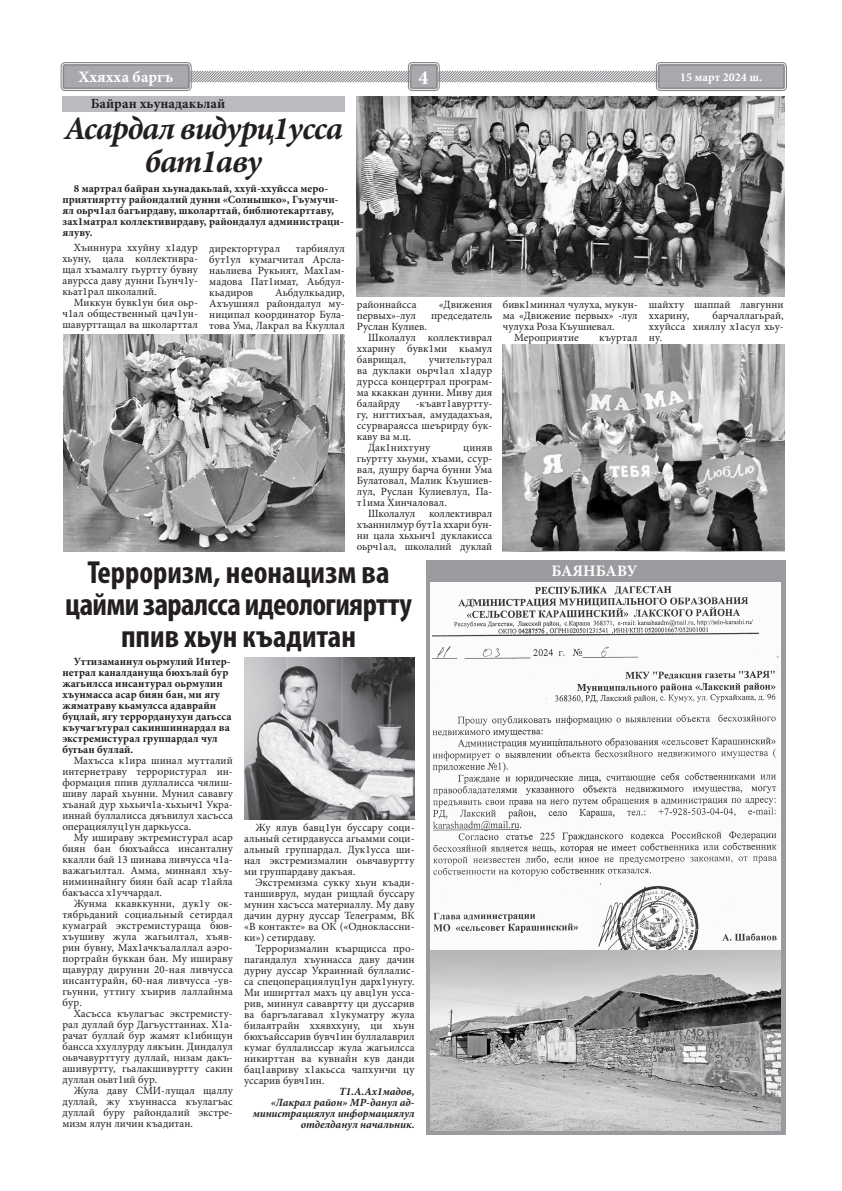
<style>
.page{position:relative;width:842px;height:1191px;background:#fff}
.page>*{position:absolute;margin:0;border:0;box-sizing:border-box;transform-origin:0 0}
.Загол_1{font:italic 700 33px/33px "Minion Pro";letter-spacing:-.04em;color:#231f20;text-align:center}
.Загол_2{font:700 condensed 32px/32px "Myriad Pro";letter-spacing:-.005em;color:#231f20;text-align:center}
.t1{font:700 20px "Minion Pro";color:#fff}
.Основной_текст{font:700 16px "Minion Pro";color:#fff}
.Рубрика_1{font:700 14px "Minion Pro";color:#231f20}
.t2{font:700 12px "Minion Pro";color:#fff}
.Основной_текст-2{font:11px/11px "Minion Pro";color:#231f20;text-align:justify}
.Основной_текст-3{font:700 11px/11px "Minion Pro";color:#231f20}
.Подпись_1{font:italic 700 11px/11px "Minion Pro";color:#231f20;text-align:right}
</style>
<div class="page">
<svg style="left:191px;top:70px;width:465px;height:13px;background:#c1c2c3"></svg>
<div style="left:62px;top:64px;width:128px;height:25px;background:#a8a9ad;border-radius:3px"></div>
<div style="left:61px;top:62px;width:130px;height:29px;border:1px solid #808285;border-radius:4px"></div>
<div style="left:63px;top:65px;width:126px;height:23px;border:1px solid #808285;border-radius:2px"></div>
<div style="left:410px;top:64px;width:28px;height:25px;background:#a8a9ad;border-radius:3px"></div>
<div style="left:408px;top:62px;width:31px;height:29px;border:1px solid #808285;border-radius:4px"></div>
<div style="left:411px;top:65px;width:26px;height:23px;border:1px solid #808285;border-radius:2px"></div>
<div style="left:658px;top:64px;width:127px;height:25px;background:#a8a9ad;border-radius:3px"></div>
<div style="left:656px;top:62px;width:131px;height:29px;border:1px solid #808285;border-radius:4px"></div>
<div style="left:659px;top:65px;width:125px;height:23px;border:1px solid #808285;border-radius:2px"></div>
<div style="left:426px;top:560px;width:359px;height:574px;background:#999b9e"></div>
<div style="left:62px;top:96px;width:283px;height:16px;background:#babbbe"></div>
<img style="left:430px;top:582px;width:350px;height:548px">
<img style="left:244px;top:657px;width:171px;height:163px">
<img style="left:64px;top:334px;width:281px;height:218px">
<img style="left:357px;top:96px;width:427px;height:200px">
<img style="left:503px;top:344px;width:281px;height:208px">
<h3 class="Основной_текст" style="left:78px;top:66px;width:96px">Ххяхха баргъ</h3>
<h3 class="t1" style="left:419px;top:63px;width:11px">4</h3>
<p class="t2" style="left:680px;top:69px;width:84px">15 март 2024 ш.</p>
<p class="Рубрика_1" style="left:91px;top:93px;width:136px">Байран хьунадакьлай</p>
<p class="Загол_1" style="left:64px;top:111px;width:281px">Асардал видурц1усса бат1аву</p>
<p class="Основной_текст-3" style="left:62px;top:182px;width:283px;text-indent:11px">8 мартрал байран хьунадакьлай, ххуй-ххуйсса меро&shy;приятияртту райондалий дунни «Солнышко», Гъумучи&shy;ял оьрч1ал багъирдаву, школарттай, библиотекарттаву, зах1матрал коллективирдаву, райондалул администраци&shy;ялуву.</p>
<p class="Основной_текст-2" style="left:209px;top:243px;width:72px">директортурал</p>
<p class="Основной_текст-2" style="left:209px;top:243px;width:137px;text-indent:87px">тарбиялул бут1ул кумагчитал Арсла&shy;наьлиева Рукьият, Мах1ам&shy;мадова Пат1имат, Аьбдул&shy;кьадиров</p>
<p class="Основной_текст-2" style="left:62px;top:242px;width:137px;text-indent:11px">Хъиннура ххуйну х1адур хьуну, цала коллективра&shy;щал хъамалгу гьуртту бувну авурсса даву дунни Гьунч1у&shy;кьат1рал школалий.</p>
<p class="Основной_текст-2" style="left:62px;top:297px;width:137px;text-indent:11px">Миккун бувк1ун бия оьр&shy;ч1ал общественный цач1ун&shy;шавурттащал ва школарттал</p>
<p class="Основной_текст-2" style="left:209px;top:287px;width:137px;text-indent:66px">Аьбдулкьадир, Ахъушиял райондалул му&shy;ниципал координатор Була&shy;това Ума, Лакрал ва Ккуллал</p>
<p class="Основной_текст-2" style="left:357px;top:299px;width:61px">районнайсса</p>
<p class="Основной_текст-2" style="left:439px;top:299px;width:55px">«Движения</p>
<p class="Основной_текст-2" style="left:357px;top:310px;width:61px">первых»-лул</p>
<p class="Основной_текст-2" style="left:431px;top:310px;width:63px">председатель</p>
<p class="Основной_текст-2" style="left:357px;top:321px;width:72px">Руслан Кулиев.</p>
<p class="Основной_текст-2" style="left:357px;top:332px;width:137px;text-indent:11px">Школалул коллективрал ххарину бувк1ми кьамул баврищал,</p>
<p class="Основной_текст-2" style="left:357px;top:354px;width:137px;text-indent:72px">учительтурал ва дуклаки оьрч1ал х1адур дурсса концертрал програм&shy;ма ккаккан дунни. Миву дия балайрду</p>
<p class="Основной_текст-2" style="left:357px;top:398px;width:137px;text-indent:59px">-къавт1авуртту&shy;гу, ниттихъая, амудадахъая, ссурвараясса шеърирду бук&shy;каву ва м.ц.</p>
<p class="Основной_текст-2" style="left:368px;top:442px;width:64px">Дак1нихтуну</p>
<p class="Основной_текст-2" style="left:357px;top:442px;width:137px;text-indent:106px">циняв гьуртту хьуми, хъами, ссур&shy;вал, душру барча бунни Ума Булатовал, Малик Къушиев&shy;лул, Руслан Кулиевлул, Па&shy;т1има Хинчаловал.</p>
<p class="Основной_текст-2" style="left:368px;top:508px;width:49px">Школалул</p>
<p class="Основной_текст-2" style="left:357px;top:508px;width:137px;text-indent:72px">коллективрал хъаннилмур бут1а ххари бун&shy;ни цала хьхьич1 дуклакисса оьрч1ал, школалий дуклай</p>
<p class="Загол_2" style="left:65px;top:555px;width:348px">Терроризм, неонацизм ва цайми заралсса идеологияртту ппив хьун къадитан</p>
<p class="Основной_текст-3" style="left:62px;top:656px;width:171px;text-indent:11px">Уттизаманнул оьрмулий Интер&shy;нетрал каналдануща бюхълай бур жагьилсса инсантурал оьрмулин хъунмасса асар биян бан, ми ягу жяматраву кьамулсса адаврайн буцлай, ягу террорданухун дагьсса къучагътурал сакиншиннардал ва экстремистурал группардал чул бугьан буллай.</p>
<p class="Основной_текст-2" style="left:62px;top:755px;width:172px;text-indent:11px">Махъсса к1ира шинал мутталий интернетраву террористурал ин&shy;формация ппив дуллалисса чялиш&shy;шиву ларай хьунни. Мунил сававгу хъанай дур хьхьич1а-хьхьич1 Укра&shy;иннай буллалисса дяъвилул хасъсса операциялуц1ун даркьусса.</p>
<p class="Основной_текст-2" style="left:62px;top:832px;width:172px;text-indent:11px">Му ишираву эктремистурал асар биян бан бюхъайсса инсанталну ккалли бай 13 шинава ливчусса ч1а&shy;важагьилтал. Амма, миннаял хъу&shy;ниминнайнгу биян бай асар т1айла бакъасса х1уччардал.</p>
<p class="Основной_текст-2" style="left:62px;top:898px;width:172px;text-indent:11px">Жунма ккавккунни, дук1у ок&shy;тябрьданий социальный сетирдал кумаграй экстремистураща бюв&shy;хъушиву жула жагьилтал, хъяв&shy;рин бувну, Мах1ачкъалаллал аэро&shy;портрайн буккан бан. Му ишираву щавурду дирунни 20-ная ливчусса инсантурайн, 60-ная ливчусса -ув&shy;гьунни, уттигу хъирив лаллайнма бур.</p>
<p class="Основной_текст-2" style="left:62px;top:1008px;width:172px;text-indent:11px">Хасъсса къулагъас экстремисту&shy;рал дуллай бур Дагъусттаннах. Х1а&shy;рачат буллай бур жамят к1ибищун бансса ххуллурду лякъин. Диндалул оьвчавурттугу дуллай, низам дакъ&shy;ашивуртту, гьалакшивуртту сакин дуллан оьвт1ий бур.</p>
<p class="Основной_текст-2" style="left:62px;top:1085px;width:172px;text-indent:11px">Жула даву СМИ-лущал щаллу дуллай, жу хъуннасса къулагъас дуллай буру райондалий экстре&shy;мизм ялун личин къадитан.</p>
<p class="Основной_текст-2" style="left:244px;top:822px;width:172px;text-indent:11px">Жу ялув бавц1ун буссару соци&shy;альный сетирдавусса агьамми соци&shy;альный группардал. Дук1усса ши&shy;нал экстремизмалин оьвчавуртту ми группардаву дакъая.</p>
<p class="Основной_текст-2" style="left:244px;top:877px;width:172px;text-indent:11px">Экстремизма сукку хьун къади&shy;таншиврул, мудан рищлай буссару мунин хасъсса материаллу. Му даву дачин дурну дуссар Телеграмм, ВК «В контакте» ва ОК («Одноклассни&shy;ки») сетирдаву.</p>
<p class="Основной_текст-2" style="left:244px;top:943px;width:172px;text-indent:11px">Терроризмалин къарщисса про&shy;пагандалул хъуннасса даву дачин дурну дуссар Украиннай буллалис&shy;са спецоперациялуц1ун дарх1унугу.<br>Ми иширттал махъ цу авц1ун усса&shy;рив, миннул сававртту ци дуссарив ва баргълагавал х1укуматру жула билаятрайн ххявххуну, ци хьун бюхъайссарив бувч1ин буллалаврил кумаг буллалиссар жула жагьилсса никирттан ва кувнайн кув данди бац1авриву х1акьсса чапхунчи цу уссарив бувч1ин.</p>
<p class="Подпись_1" style="left:339px;top:1086px;width:77px">Т1.А.Ах1мадов,</p>
<p class="Подпись_1" style="left:253px;top:1097px;width:163px">«Лакрал район» МР-данул ад&shy;министрациялул информациялул отделданул начальник.</p>
<p class="Основной_текст-2" style="left:503px;top:299px;width:136px">бивк1миннал чулуха, мукун&shy;ма «Движение первых» -лул чулуха Роза Къушиевал.</p>
<p class="Основной_текст-2" style="left:514px;top:332px;width:66px">Мероприятие</p>
<p class="Основной_текст-2" style="left:599px;top:332px;width:40px">къуртал</p>
<p class="Основной_текст" style="left:551px;top:559px;width:88px">БАЯНБАВУ</p>
<p class="Основной_текст-2" style="left:649px;top:299px;width:136px">шайхту шаппай лавгунни ххарину,</p>
<p class="Основной_текст-2" style="left:649px;top:310px;width:136px;text-indent:63px">барчаллагьрай, ххуйсса хияллу х1асул хьу&shy;ну.</p>
</div>
